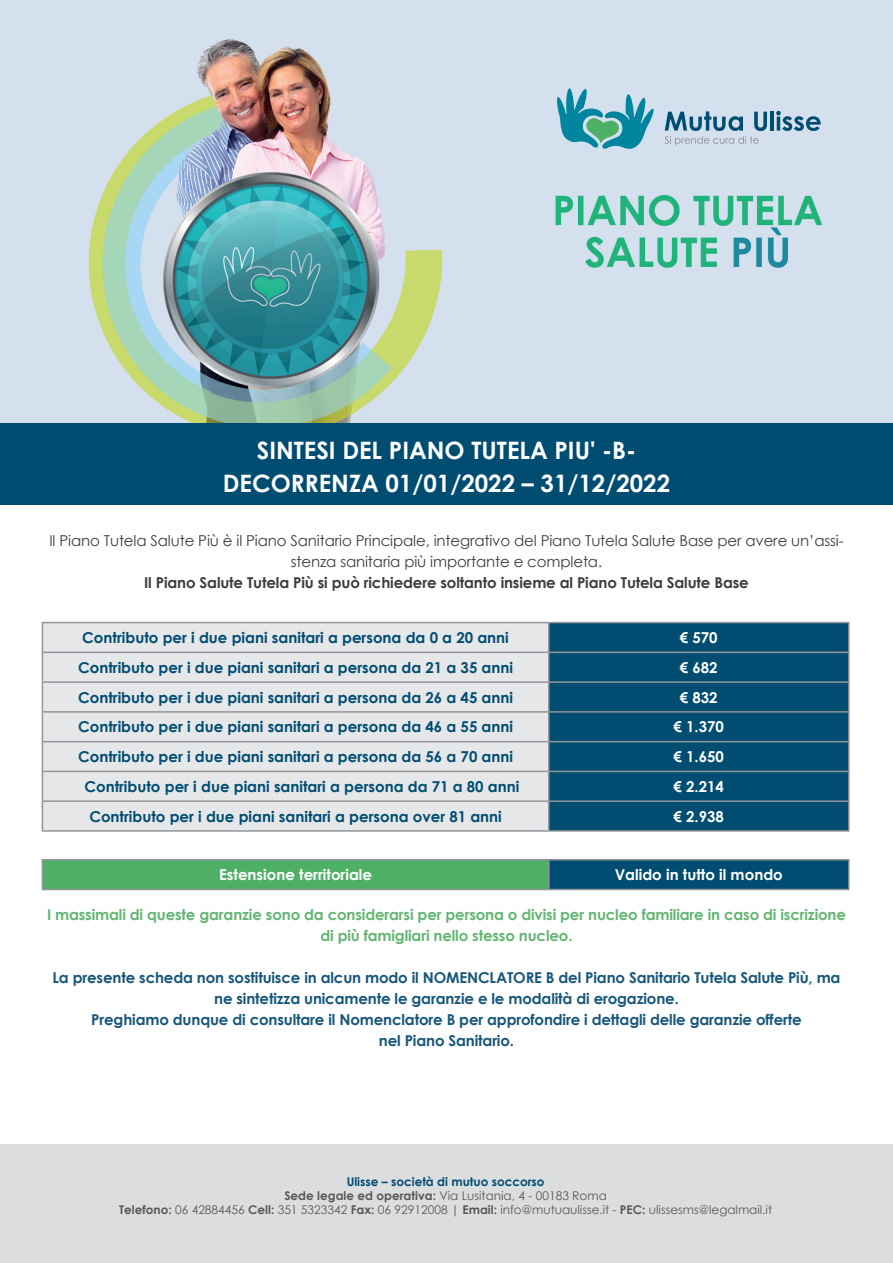
<style>
.page{position:relative;width:893px;height:1263px;background:#fff}
.page>*{position:absolute;margin:0;border:0;box-sizing:border-box;transform-origin:0 0}
.t1{font:700 24px/33px "Century Gothic";color:#fff;text-align:center}
.t2{font:700 15px "Century Gothic";color:#014d72}
.t3{font:700 15px/21px "Century Gothic";letter-spacing:-.01em;color:#18577b;text-align:center}
.t4{font:15px/21px "Century Gothic";letter-spacing:-.01em;color:#3e3e3f;text-align:center}
.t5{font:700 15px/21px "Century Gothic";letter-spacing:-.01em;color:#63b672;text-align:center}
.t6{font:700 15px "Century Gothic";color:#fff}
.t7{font:700 15px "Century Gothic";letter-spacing:-.01em;color:#3e3e3f}
.t8{font:12px/14.4px "Century Gothic";color:#57585a;text-align:center}
.s1{font-weight:700;color:#014d72}
.s2{font-weight:700}
</style>
<div class="page">
<div style="left:0;top:0;width:893px;height:438px;background:#d5e2ef"></div>
<img style="left:88px;top:39px;width:735px;height:384px">
<div style="left:0;top:423px;width:893px;height:81px;background:#014d72"></div>
<svg style="left:557px;top:88px;width:97px;height:61px"></svg>
<hr style="left:770px;top:111px;width:4px;height:20px;background:#014d72">
<svg style="left:776px;top:111px;width:45px;height:20px"></svg>
<svg style="left:665px;top:111px;width:102px;height:35px"></svg>
<div style="left:0;top:1144px;width:893px;height:119px;background:#dcdddf"></div>
<div style="left:43px;top:623px;width:505px;height:207px;background:#e6e7e9"></div>
<div style="left:549px;top:623px;width:299px;height:207px;background:#014d72"></div>
<hr style="left:42px;top:622px;width:507px;height:1px;background:#939598">
<svg style="left:42px;top:623px;width:1px;height:207px"></svg>
<hr style="left:549px;top:622px;width:301px;height:1px;background:#939598">
<hr style="left:848px;top:623px;width:2px;height:29px;background:#939598">
<hr style="left:848px;top:653px;width:2px;height:28px;background:#939598">
<hr style="left:848px;top:683px;width:2px;height:28px;background:#939598">
<hr style="left:848px;top:713px;width:2px;height:28px;background:#939598">
<hr style="left:848px;top:742px;width:2px;height:29px;background:#939598">
<hr style="left:848px;top:772px;width:2px;height:28px;background:#939598">
<svg style="left:548px;top:623px;width:1px;height:207px"></svg>
<hr style="left:848px;top:802px;width:2px;height:28px;background:#939598">
<hr style="left:42px;top:652px;width:507px;height:1px;background:#939598">
<hr style="left:549px;top:652px;width:301px;height:1px;background:#939598">
<hr style="left:42px;top:681px;width:507px;height:2px;background:#939598">
<hr style="left:549px;top:681px;width:301px;height:2px;background:#939598">
<hr style="left:42px;top:711px;width:507px;height:2px;background:#939598">
<hr style="left:549px;top:711px;width:301px;height:2px;background:#939598">
<hr style="left:42px;top:741px;width:507px;height:1px;background:#939598">
<hr style="left:549px;top:741px;width:301px;height:1px;background:#939598">
<hr style="left:42px;top:771px;width:507px;height:1px;background:#939598">
<hr style="left:549px;top:771px;width:301px;height:1px;background:#939598">
<hr style="left:42px;top:800px;width:507px;height:2px;background:#939598">
<hr style="left:549px;top:800px;width:301px;height:2px;background:#939598">
<hr style="left:42px;top:830px;width:507px;height:2px;background:#939598">
<hr style="left:549px;top:830px;width:301px;height:2px;background:#939598">
<div style="left:42px;top:860px;width:507px;height:29px;background:#4eb065"></div>
<div style="left:549px;top:860px;width:300px;height:29px;background:#014d72"></div>
<hr style="left:42px;top:859px;width:507px;height:1px;background:#939598">
<svg style="left:42px;top:860px;width:1px;height:29px"></svg>
<hr style="left:549px;top:859px;width:301px;height:1px;background:#939598">
<svg style="left:548px;top:860px;width:1px;height:29px"></svg>
<hr style="left:848px;top:860px;width:2px;height:29px;background:#939598">
<hr style="left:42px;top:889px;width:507px;height:1px;background:#939598">
<hr style="left:549px;top:889px;width:301px;height:1px;background:#939598">
<h1 class="t1" style="left:223px;top:433px;width:449px">SINTESI DEL PIANO TUTELA PIU' -B-<br>DECORRENZA 01/01/2022 – 31/12/2022</h1>
<p class="t4" style="left:49px;top:530px;width:796px">Il Piano Tutela Salute Più è il Piano Sanitario Principale, integrativo del Piano Tutela Salute Base per avere un’assi&shy;stenza sanitaria più importante e completa.</p>
<p class="t7" style="left:144px;top:571px;width:606px">Il Piano Salute Tutela Più si può richiedere soltanto insieme al Piano Tutela Salute Base</p>
<p class="t2" style="left:82px;top:626px;width:428px">Contributo per i due piani sanitari a persona da 0 a 20 anni</p>
<p class="t6" style="left:680px;top:626px;width:39px">€ 570</p>
<p class="t2" style="left:78px;top:656px;width:437px">Contributo per i due piani sanitari a persona da 21 a 35 anni</p>
<p class="t6" style="left:680px;top:656px;width:39px">€ 682</p>
<p class="t2" style="left:78px;top:686px;width:437px">Contributo per i due piani sanitari a persona da 26 a 45 anni</p>
<p class="t6" style="left:680px;top:686px;width:39px">€ 832</p>
<p class="t2" style="left:78px;top:715px;width:437px">Contributo per i due piani sanitari a persona da 46 a 55 anni</p>
<p class="t6" style="left:674px;top:715px;width:52px">€ 1.370</p>
<p class="t2" style="left:78px;top:745px;width:437px">Contributo per i due piani sanitari a persona da 56 a 70 anni</p>
<p class="t6" style="left:674px;top:745px;width:52px">€ 1.650</p>
<p class="t2" style="left:84px;top:775px;width:437px">Contributo per i due piani sanitari a persona da 71 a 80 anni</p>
<p class="t6" style="left:674px;top:775px;width:52px">€ 2.214</p>
<p class="t2" style="left:89px;top:805px;width:414px">Contributo per i due piani sanitari a persona over 81 anni</p>
<p class="t6" style="left:674px;top:805px;width:52px">€ 2.938</p>
<p class="t6" style="left:219px;top:863px;width:154px">Estensione territoriale</p>
<p class="t6" style="left:615px;top:863px;width:170px">Valido in tutto il mondo</p>
<p class="t5" style="left:47px;top:903px;width:800px">I massimali di queste garanzie sono da considerarsi per persona o divisi per nucleo familiare in caso di iscrizione di più famigliari nello stesso nucleo.</p>
<p class="t3" style="left:53px;top:966px;width:789px">La presente scheda non sostituisce in alcun modo il NOMENCLATORE B del Piano Sanitario Tutela Salute Più, ma ne sintetizza unicamente le garanzie e le modalità di erogazione.<br>Preghiamo dunque di consultare il Nomenclatore B per approfondire i dettagli delle garanzie offerte<br>nel Piano Sanitario.</p>
<p class="t8" style="left:119px;top:1174px;width:654px"><span class="s1">Ulisse – società di mutuo soccorso<br></span><span class="s2">Sede legale ed operativa:</span> Via Lusitania, 4 - 00183 Roma<br><span class="s2">Telefono:</span> 06 42884456 <span class="s2">Cell:</span> 351 5323342 <span class="s2">Fax:</span> 06 92912008 | <span class="s2">Email:</span> info@mutuaulisse.it - <span class="s2">PEC:</span> ulissesms@legalmail.it</p>
</div>
